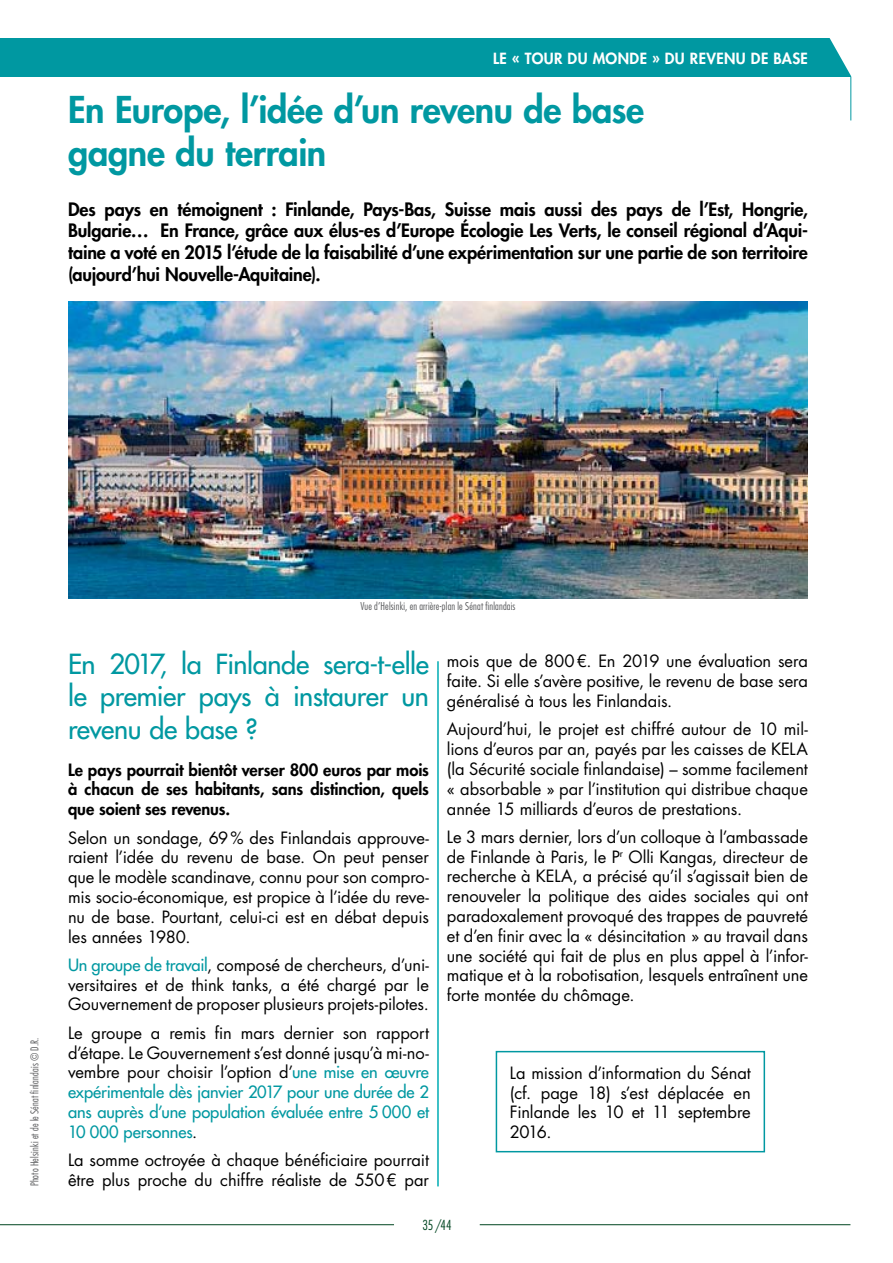
<style>
.page{position:relative;width:893px;height:1263px;background:#fff}
.page>*{position:absolute;margin:0;border:0;box-sizing:border-box;transform-origin:0 0}
.H2_cyan{font:800 36px "Futura Std";letter-spacing:-.01em;color:#0098a1}
.H3_cyan{font:500 27px/32.4px "Futura Std";letter-spacing:-.015em;color:#0098a1;text-align:justify}
.chapeau{font:800 18px/21.6px "Futura Std";letter-spacing:-.01em;color:#000;text-align:justify}
.t1{font:16.5px/19.8px "Futura Std";letter-spacing:-.005em;color:#000;text-align:justify}
.t2{font:500 16.5px/19.8px "Futura Std";letter-spacing:-.005em;color:#0098a1;text-align:justify}
.t3{font:800 16.5px/19.8px "Futura Std";letter-spacing:-.005em;color:#000;text-align:justify}
.Nom_chapitre_en_tête{font:800 15px "Futura Std";letter-spacing:.025em;color:#fff}
.t4{font:300 condensed 13.5px "Futura Std";color:#004621}
.Credit_photo{font:300 condensed 10.5px "Futura Std";letter-spacing:.02em;color:#57585a}
.s1{font-weight:500;color:#0098a1}
.s2{font-weight:400;color:#000}
</style>
<div class="page">
<div style="left:0;top:38px;width:850px;height:39px;background:#0098a1"></div>
<div style="left:496px;top:1051px;width:269px;height:101px;border:2px solid #0098a1"></div>
<hr style="left:437px;top:661px;width:2px;height:525px;background:#00acb3">
<svg style="left:829px;top:38px;width:23px;height:39px"></svg>
<hr style="left:850px;top:76px;width:1px;height:44px;background:#0098a1">
<hr style="left:480px;top:1224px;width:370px;height:1px;background:#004621">
<hr style="left:0;top:1224px;width:394px;height:1px;background:#004621">
<img style="left:68px;top:301px;width:740px;height:297px">
<p class="Nom_chapitre_en_tête" style="left:493px;top:49px;width:316px">LE « TOUR DU MONDE » DU REVENU DE BASE</p>
<p class="H2_cyan" style="left:68px;top:87px;width:578px">En Europe, l’idée d’un revenu de base</p>
<p class="H2_cyan" style="left:68px;top:130px;width:260px">gagne du terrain</p>
<p class="chapeau" style="left:68px;top:198px;width:741px">Des pays en témoignent : Finlande, Pays-Bas, Suisse mais aussi des pays de l’Est, Hongrie, Bulgarie… En France, grâce aux élus-es d’Europe Écologie Les Verts, le conseil régional d’Aqui&shy;taine a voté en 2015 l’étude de la faisabilité d’une expérimentation sur une partie de son territoire (aujourd’hui Nouvelle-Aquitaine).</p>
<p class="Credit_photo" style="left:28px;top:1186px;width:150px;rotate:-90deg">Photo Helsinki et de le Sénat finlandais © D.R.</p>
<p class="Credit_photo" style="left:360px;top:599px;width:157px">Vue d’Helsinki, en arrière-plan le Sénat finlandais</p>
<p class="H3_cyan" style="left:68px;top:648px;width:362px">En 2017, la Finlande sera-t-elle le premier pays à instaurer un revenu de base ?</p>
<p class="t3" style="left:68px;top:760px;width:362px">Le pays pourrait bientôt verser 800 euros par mois à chacun de ses habitants, sans distinction, quels que soient ses revenus.</p>
<p class="t1" style="left:68px;top:828px;width:362px">Selon un sondage, 69% des Finlandais approuve&shy;raient l’idée du revenu de base. On peut penser que le modèle scandinave, connu pour son compro&shy;mis socio-économique, est propice à l’idée du reve&shy;nu de base. Pourtant, celui-ci est en débat depuis les années 1980.</p>
<p class="t1" style="left:68px;top:955px;width:362px"><span class="s1">Un groupe de travail</span>, composé de chercheurs, d’uni&shy;versitaires et de think tanks, a été chargé par le Gouvernement de proposer plusieurs projets-pilotes.</p>
<p class="t2" style="left:68px;top:1023px;width:362px"><span class="s2">Le groupe a remis fin mars dernier son rapport d’étape. Le Gouvernement s’est donné jusqu’à mi-no&shy;vembre pour choisir l’option d’</span>une mise en œuvre expérimentale dès janvier 2017 pour une durée de 2 ans auprès d’une population évaluée entre 5 000 et 10 000 personnes<span class="s2">.</span></p>
<p class="t1" style="left:68px;top:1150px;width:362px">La somme octroyée à chaque bénéficiaire pourrait être plus proche du chiffre réaliste de 550€ par</p>
<p class="t1" style="left:447px;top:652px;width:362px">mois que de 800€. En 2019 une évaluation sera faite. Si elle s’avère positive, le revenu de base sera généralisé à tous les Finlandais.</p>
<p class="t1" style="left:447px;top:719px;width:362px">Aujourd’hui, le projet est chiffré autour de 10 mil&shy;lions d’euros par an, payés par les caisses de KELA (la Sécurité sociale finlandaise) – somme facilement « absorbable » par l’institution qui distribue chaque année 15 milliards d’euros de prestations.</p>
<p class="t1" style="left:447px;top:827px;width:362px">Le 3 mars dernier, lors d’un colloque à l’ambassade de Finlande à Paris, le P<sup>r</sup> Olli Kangas, directeur de recherche à KELA, a précisé qu’il s’agissait bien de renouveler la politique des aides sociales qui ont paradoxalement provoqué des trappes de pauvreté et d’en finir avec la « désincitation » au travail dans une société qui fait de plus en plus appel à l’infor&shy;matique et à la robotisation, lesquels entraînent une forte montée du chômage.</p>
<p class="t1" style="left:510px;top:1063px;width:242px">La mission d’information du Sénat (cf. page 18) s’est déplacée en Finlande les 10 et 11 septembre 2016.</p>
<p class="t4" style="left:422px;top:1217px;width:31px">35 /44</p>
</div>
